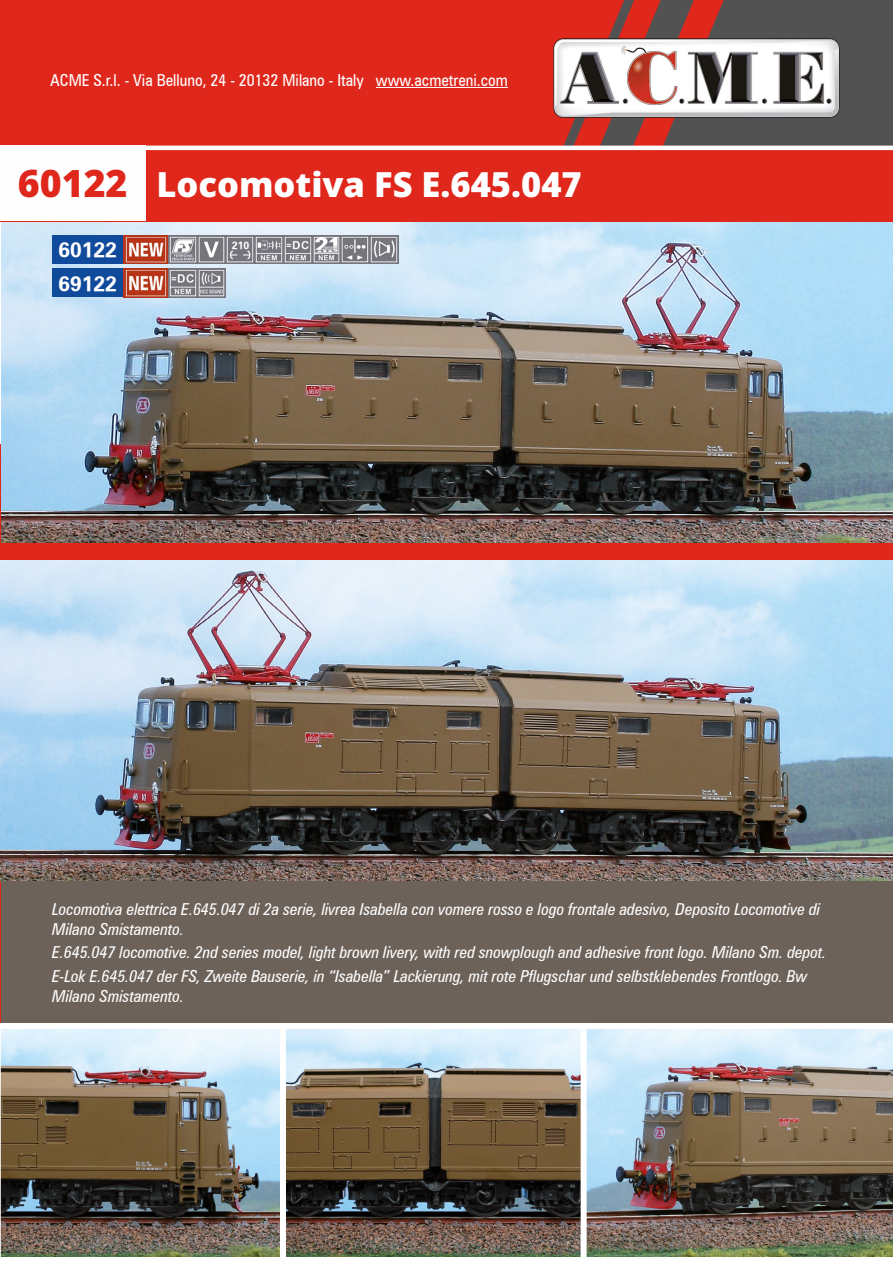
<style>
.page{position:relative;width:893px;height:1263px;background:#fff}
.page>*{position:absolute;margin:0;border:0;box-sizing:border-box;transform-origin:0 0}
.t1{font:800 34.5px "Open Sans";color:#fff}
.t2{font:21px "Zurich Bold BT";color:#fff}
.t3{font:italic condensed 16.5px/19.5px "Zurich BT";color:#fff}
.t4{font:condensed 16.5px "Zurich BT";color:#fff}
.t5{font:10.5px "Zurich Bold BT";color:#fff}
.s1{font-size:37.5px;color:#df271c}
</style>
<div class="page">
<div style="left:0;top:444px;width:893px;height:819px;background:#df271c"></div>
<img style="left:1px;top:221px;width:892px;height:321px">
<img style="left:0;top:561px;width:893px;height:321px">
<div style="left:52px;top:235px;width:71px;height:29px;background:#104a9b"></div>
<img style="left:123px;top:235px;width:275px;height:29px">
<div style="left:1px;top:881px;width:892px;height:142px;background:#6d625a"></div>
<img style="left:289px;top:1023px;width:289px;height:240px">
<img style="left:578px;top:1023px;width:315px;height:240px">
<img style="left:0;top:1023px;width:289px;height:240px">
<div style="left:52px;top:268px;width:71px;height:29px;background:#104a9b"></div>
<img style="left:123px;top:268px;width:103px;height:29px">
<div style="left:0;top:0;width:893px;height:221px;background:#df271c"></div>
<svg style="left:563px;top:0;width:330px;height:146px"></svg>
<img style="left:553px;top:37px;width:288px;height:82px">
<hr style="left:88px;top:146px;width:805px;height:4px;background:#fefefe">
<div style="left:0;top:146px;width:145px;height:75px;background:#fefefe"></div>
<hr style="left:376px;top:87px;width:132px;height:1px;background:#fff">
<p class="t4" style="left:50px;top:70px;width:459px">ACME S.r.l. - Via Belluno, 24 - 20132 Milano - Italy www.acmetreni.com</p>
<h1 class="t1" style="left:18px;top:158px;width:566px"><span class="s1">60122</span> Locomotiva FS E.645.047</h1>
<p class="t2" style="left:59px;top:237px;width:60px">60122</p>
<p class="t5" style="left:232px;top:238px;width:19px">210</p>
<p class="t2" style="left:59px;top:270px;width:60px">69122</p>
<p class="t3" style="left:52px;top:899px;width:769px">Locomotiva elettrica E.645.047 di 2a serie, livrea Isabella con vomere rosso e logo frontale adesivo, Deposito Locomotive di<br>Milano Smistamento.</p>
<p class="t3" style="left:52px;top:941px;width:776px;line-height:23.7px">E.645.047 locomotive. 2nd series model, light brown livery, with red snowplough and adhesive front logo. Milano Sm. depot.<br>E-Lok E.645.047 der FS, Zweite Bauserie, in “Isabella” Lackierung, mit rote Pflugschar und selbstklebendes Frontlogo. Bw</p>
<p class="t3" style="left:52px;top:986px;width:134px">Milano Smistamento.</p>
</div>
